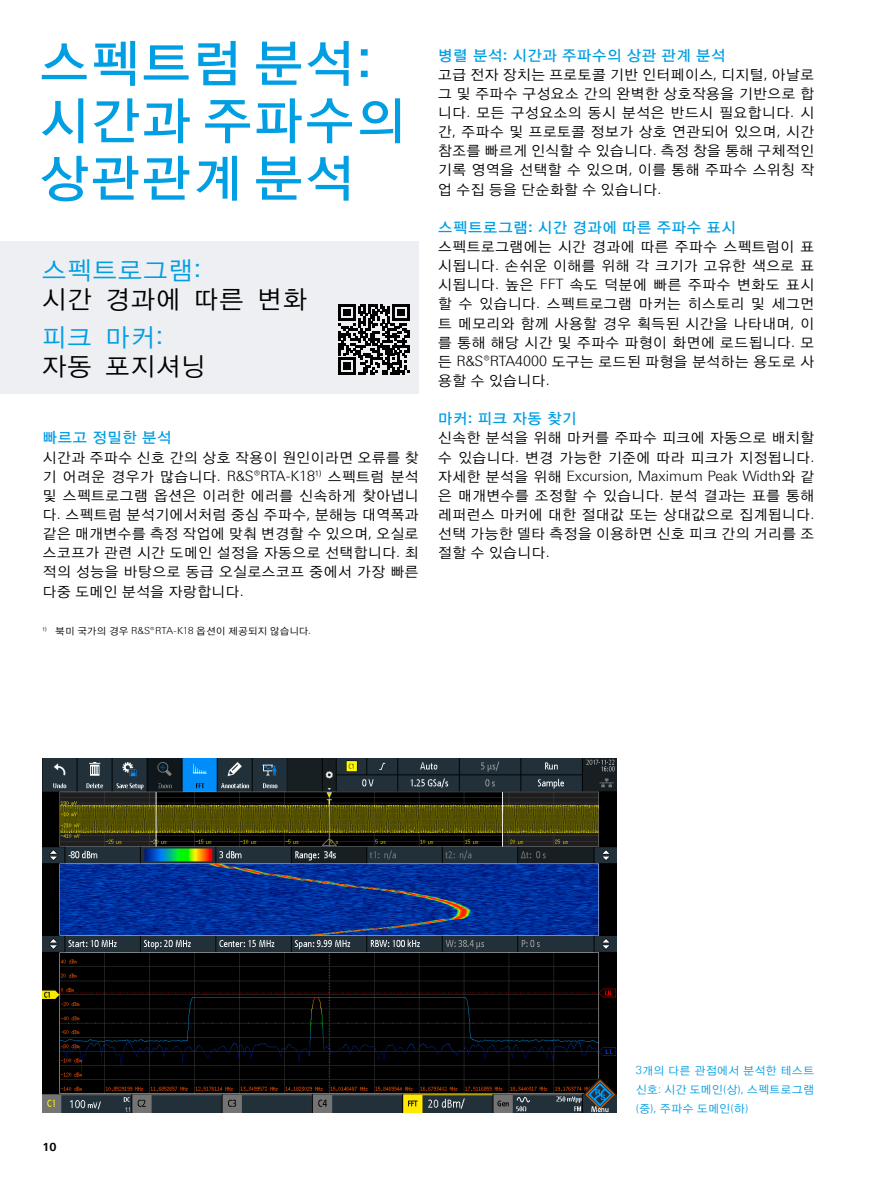
<style>
.page{position:relative;width:893px;height:1191px;background:#fff}
.page>*{position:absolute;margin:0;border:0;box-sizing:border-box;transform-origin:0 0}
.Seiten_Headline_34Pt{font:51px/57.4px "YDIYGO130 KS Cpc EUC H";color:#009ee3}
.Kästen{font:25.35px/28.7px "YDIYGO120 KS Cpc EUC H";color:#000}
.Absatzfett_cyan{font:15px "YDIYGO130 KS Cpc EUC H";color:#009ee3}
.Haupttext_ohne_Absta{font:14.25px/19.2px "YDIYGO120 KS Cpc EUC H";color:#000;text-align:justify}
.Bildunterschrift{font:11.25px/19.2px "YDIYGO120 KS Cpc EUC H";color:#009ee3;text-align:justify}
.t1{font:700 11.25px "Linotype Univers 630";color:#000}
.Fussnote{font:9.75px "YDIYGO120 KS Cpc EUC H";letter-spacing:-.005em;color:#000}
.s1{font-family:"Linotype Univers 630";font-weight:700}
.s2{font-family:"Linotype Univers 330";font-weight:300}
.s3{color:#009ee3}
</style>
<div class="page">
<img style="left:43px;top:758px;width:574px;height:354px">
<div style="left:0;top:241px;width:419px;height:153px;background:#edeff2"></div>
<svg style="left:339px;top:304px;width:70px;height:71px"></svg>
<p class="Seiten_Headline_34Pt" style="left:39px;top:35px;width:369px">스펙트럼 분석: 시간과 주파수의 상관관계 분석</p>
<p class="Absatzfett_cyan" style="left:438px;top:48px;width:289px">병렬 분석<span class="s1">:</span> 시간과 주파수의 상관 관계 분석</p>
<p class="Haupttext_ohne_Absta" style="left:438px;top:65px;width:378px">고급 전자 장치는 프로토콜 기반 인터페이스<span class="s2">,</span> 디지털<span class="s2">,</span> 아날로 그 및 주파수 구성요소 간의 완벽한 상호작용을 기반으로 합 니다<span class="s2">.</span> 모든 구성요소의 동시 분석은 반드시 필요합니다<span class="s2">.</span> 시 간<span class="s2">,</span> 주파수 및 프로토콜 정보가 상호 연관되어 있으며<span class="s2">,</span> 시간 참조를 빠르게 인식할 수 있습니다<span class="s2">.</span> 측정 창을 통해 구체적인 기록 영역을 선택할 수 있으며<span class="s2">,</span> 이를 통해 주파수 스위칭 작 업 수집 등을 단순화할 수 있습니다<span class="s2">.</span></p>
<p class="Absatzfett_cyan" style="left:438px;top:220px;width:300px">스펙트로그램<span class="s1">:</span> 시간 경과에 따른 주파수 표시</p>
<p class="Haupttext_ohne_Absta" style="left:438px;top:237px;width:378px">스펙트로그램에는 시간 경과에 따른 주파수 스펙트럼이 표 시됩니다<span class="s2">.</span> 손쉬운 이해를 위해 각 크기가 고유한 색으로 표 시됩니다<span class="s2">.</span> 높은 <span class="s2">FFT</span> 속도 덕분에 빠른 주파수 변화도 표시 할 수 있습니다<span class="s2">.</span> 스펙트로그램 마커는 히스토리 및 세그먼 트 메모리와 함께 사용할 경우 획득된 시간을 나타내며<span class="s2">,</span> 이 를 통해 해당 시간 및 주파수 파형이 화면에 로드됩니다<span class="s2">.</span> 모 든 <span class="s2">R&amp;S®RTA4000</span> 도구는 로드된 파형을 분석하는 용도로 사 용할 수 있습니다<span class="s2">.</span></p>
<p class="Absatzfett_cyan" style="left:438px;top:411px;width:140px">마커<span class="s1">:</span> 피크 자동 찾기</p>
<p class="Haupttext_ohne_Absta" style="left:438px;top:428px;width:378px">신속한 분석을 위해 마커를 주파수 피크에 자동으로 배치할 수 있습니다<span class="s2">.</span> 변경 가능한 기준에 따라 피크가 지정됩니다<span class="s2">. </span>자세한 분석을 위해 <span class="s2">Excursion, Maximum Peak Width</span>와 같 은 매개변수를 조정할 수 있습니다<span class="s2">.</span> 분석 결과는 표를 통해 레퍼런스 마커에 대한 절대값 또는 상대값으로 집계됩니다<span class="s2">. </span>선택 가능한 델타 측정을 이용하면 신호 피크 간의 거리를 조 절할 수 있습니다<span class="s2">.</span></p>
<p class="Kästen" style="left:41px;top:256px;width:268px"><span class="s3">스펙트로그램:<br></span>시간 경과에 따른 변화</p>
<p class="Kästen" style="left:41px;top:323px;width:166px"><span class="s3">피크 마커: </span>자동 포지셔닝</p>
<p class="Absatzfett_cyan" style="left:43px;top:430px;width:131px">빠르고 정밀한 분석</p>
<p class="Haupttext_ohne_Absta" style="left:43px;top:448px;width:378px">시간과 주파수 신호 간의 상호 작용이 원인이라면 오류를 찾 기 어려운 경우가 많습니다<span class="s2">. R&amp;S®RTA-K18</span><sup>1)</sup> 스펙트럼 분석 및 스펙트로그램 옵션은 이러한 에러를 신속하게 찾아냅니 다<span class="s2">.</span> 스펙트럼 분석기에서처럼 중심 주파수<span class="s2">,</span> 분해능 대역폭과 같은 매개변수를 측정 작업에 맞춰 변경할 수 있으며<span class="s2">,</span> 오실로 스코프가 관련 시간 도메인 설정을 자동으로 선택합니다<span class="s2">.</span> 최 적의 성능을 바탕으로 동급 오실로스코프 중에서 가장 빠른 다중 도메인 분석을 자랑합니다<span class="s2">.</span></p>
<p class="Fussnote" style="left:43px;top:626px;width:270px"><sup>1)</sup> 북미 국가의 경우 <span class="s2">R&amp;S®RTA-K18</span> 옵션이 제공되지 않습니다<span class="s2">.</span></p>
<p class="t1" style="left:43px;top:1139px;width:16px">10</p>
<p class="Bildunterschrift" style="left:636px;top:1061px;width:180px"><span class="s2">3</span>개의 다른 관점에서 분석한 테스트 신호<span class="s2">:</span> 시간 도메인<span class="s2">(</span>상<span class="s2">),</span> 스펙트로그램 <span class="s2">(</span>중<span class="s2">),</span> 주파수 도메인<span class="s2">(</span>하<span class="s2">)</span></p>
</div>
